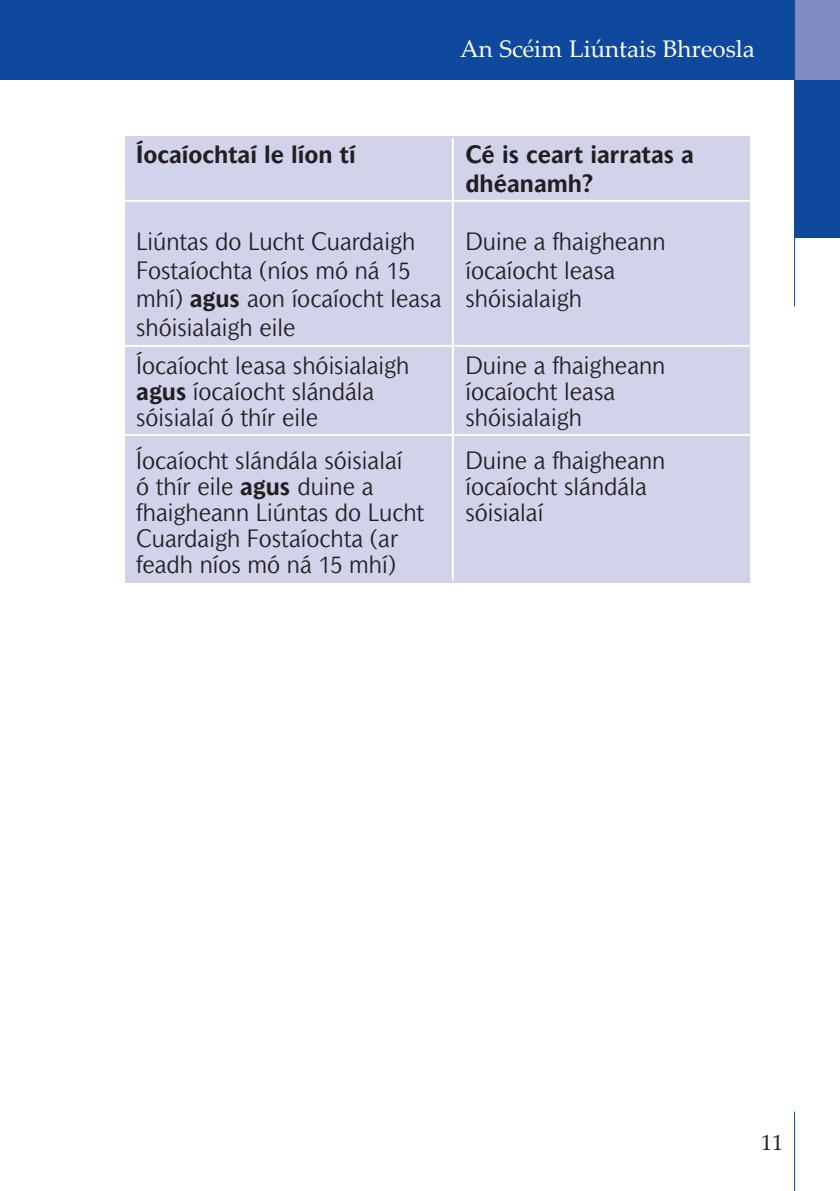
<style>
.page{position:relative;width:840px;height:1191px;background:#fff}
.page>*{position:absolute;margin:0;border:0;box-sizing:border-box;transform-origin:0 0}
.t1{font:300 24px/28.8px "Mahsuri Sans";color:#231f20}
.t2{font:700 24px/28.8px "Mahsuri Sans";color:#231f20}
.t3{font:24px "Palatino Linotype";color:#fff}
.t4{font:22px "Palatino Linotype";color:#231f20}
.s1{font-weight:700}
</style>
<div class="page">
<div style="left:0;top:0;width:794px;height:79px;background:#0f499d"></div>
<div style="left:794px;top:79px;width:45px;height:159px;background:#0f499d"></div>
<hr style="left:793px;top:1111px;width:1px;height:80px;background:#0f499d">
<div style="left:794px;top:0;width:45px;height:79px;background:#828cc4"></div>
<hr style="left:793px;top:0;width:1px;height:306px;background:#0f499d">
<div style="left:125px;top:136px;width:623px;height:446px;background:#d0d3e9"></div>
<hr style="left:451px;top:138px;width:2px;height:442px;background:#fff">
<hr style="left:78px;top:345px;width:686px;height:2px;background:#fff">
<hr style="left:90px;top:434px;width:686px;height:2px;background:#fff">
<hr style="left:51px;top:200px;width:704px;height:2px;background:#fff">
<p class="t3" style="left:460px;top:32px;width:296px">An Scéim Liúntais Bhreosla</p>
<p class="t2" style="left:136px;top:142px;width:221px">Íocaíochtaí le líon tí</p>
<p class="t2" style="left:465px;top:142px;width:230px">Cé is ceart iarratas a dhéanamh?</p>
<p class="t1" style="left:136px;top:229px;width:280px">Liúntas do Lucht Cuardaigh</p>
<p class="t1" style="left:465px;top:229px;width:201px">Duine a fhaigheann</p>
<p class="t1" style="left:136px;top:257px;width:275px">Fostaíochta (níos mó ná 15</p>
<p class="t1" style="left:136px;top:257px;width:480px;text-indent:329px">íocaíocht leasa mhí) <span class="s1">agus</span> aon íocaíocht leasa shóisialaigh shóisialaigh eile</p>
<p class="t1" style="left:136px;top:352px;width:275px">Íocaíocht leasa shóisialaigh</p>
<p class="t1" style="left:465px;top:352px;width:201px">Duine a fhaigheann</p>
<p class="t1" style="left:136px;top:378px;width:239px"><span class="s1">agus</span> íocaíocht slándála</p>
<p class="t1" style="left:465px;top:378px;width:151px">íocaíocht leasa</p>
<p class="t1" style="left:136px;top:404px;width:183px">sóisialaí ó thír eile</p>
<p class="t1" style="left:465px;top:404px;width:118px">shóisialaigh</p>
<p class="t1" style="left:136px;top:447px;width:268px">Íocaíocht slándála sóisialaí</p>
<p class="t1" style="left:465px;top:447px;width:201px">Duine a fhaigheann</p>
<p class="t1" style="left:136px;top:473px;width:239px">ó thír eile <span class="s1">agus</span> duine a</p>
<p class="t1" style="left:465px;top:473px;width:183px">íocaíocht slándála</p>
<p class="t1" style="left:136px;top:499px;width:289px">fhaigheann Liúntas do Lucht</p>
<p class="t1" style="left:465px;top:499px;width:79px">sóisialaí</p>
<p class="t1" style="left:136px;top:527px;width:263px;line-height:26px">Cuardaigh Fostaíochta (ar feadh níos mó ná 15 mhí)</p>
<p class="t4" style="left:760px;top:1127px;width:23px">11</p>
</div>
